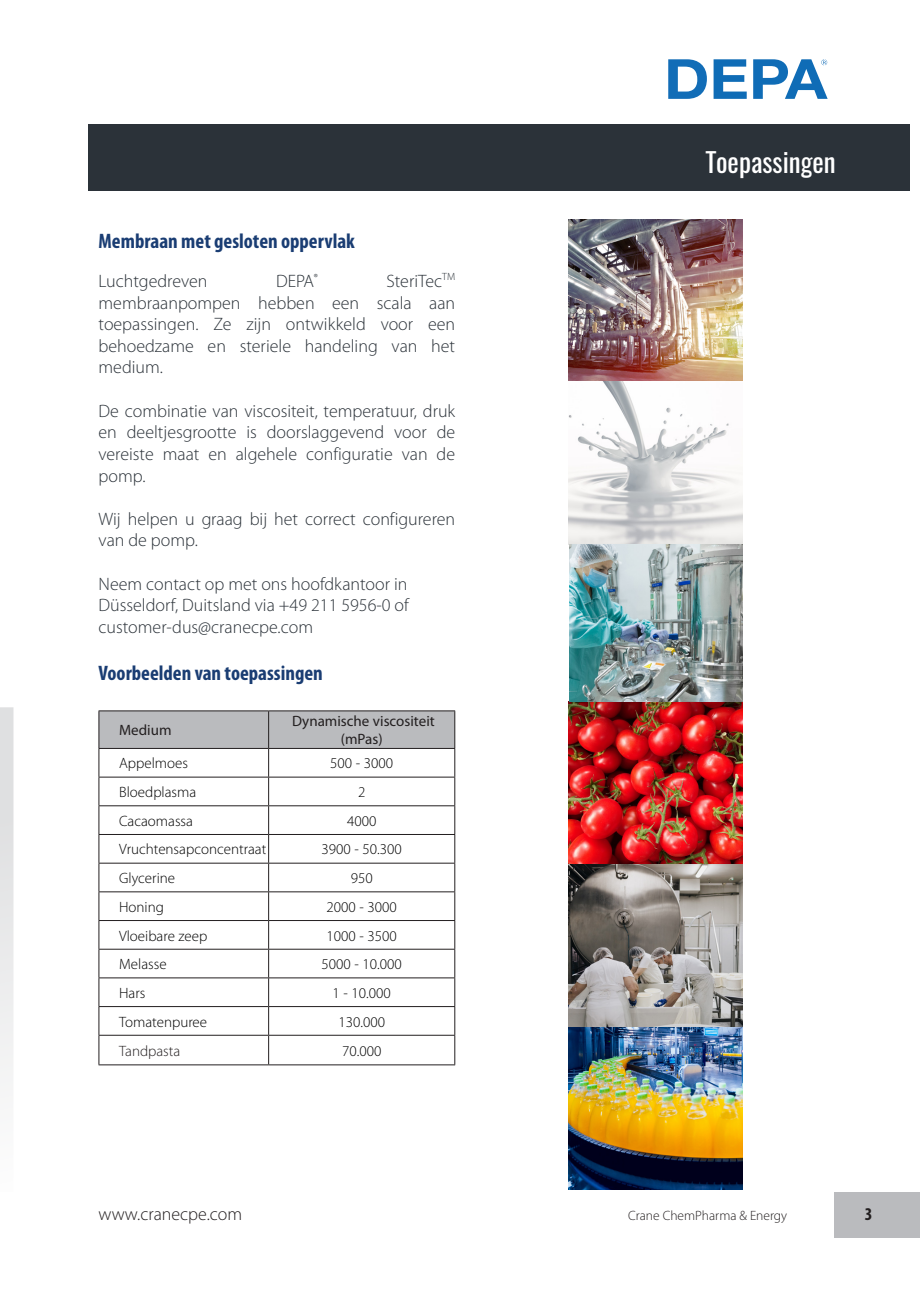
<style>
.page{position:relative;width:920px;height:1290px;background:#fff}
.page>*{position:absolute;margin:0;border:0;box-sizing:border-box;transform-origin:0 0}
.t1{font:27px "Oswald";color:#fff}
.Headings{font:700 condensed 21px "Myriad Pro";color:#1a3d73}
.t2{font:300 18px/21.6px "Myriad Pro";color:#2b3239;text-align:justify}
.t3{font:300 18px "Myriad Pro";color:#231f20}
.t4{font:700 condensed 18px "Myriad Pro";color:#231f20}
.t5{font:300 15px "Myriad Pro";color:#000}
.t6{font:15px/18px "Myriad Pro";color:#231f20;text-align:center}
.t7{font:300 15px "Myriad Pro";color:#231f20}
.t8{font:300 13.5px "Myriad Pro";color:#231f20}
</style>
<div class="page">
<div style="left:834px;top:1192px;width:86px;height:46px;background:#babbbe"></div>
<div style="left:89px;top:124px;width:821px;height:66px;background:#2b3239"></div>
<svg style="left:668px;top:59px;width:39px;height:40px"></svg>
<svg style="left:714px;top:59px;width:33px;height:40px"></svg>
<svg style="left:753px;top:59px;width:75px;height:40px"></svg>
<svg style="left:0;top:707px;width:14px;height:380px;fill:#e7e7e8"></svg>
<hr style="left:99px;top:710px;width:170px;height:1px;background:#231f20">
<hr style="left:269px;top:710px;width:186px;height:1px;background:#231f20">
<svg style="left:99px;top:711px;width:356px;height:353px"></svg>
<hr style="left:99px;top:1064px;width:170px;height:1px;background:#231f20">
<hr style="left:269px;top:1064px;width:186px;height:1px;background:#231f20">
<img style="left:569px;top:219px;width:173px;height:971px">
<p class="Headings" style="left:99px;top:229px;width:258px">Membraan met gesloten oppervlak</p>
<p class="t2" style="left:99px;top:271px;width:358px;text-indent:288px">SteriTec<sup>TM </sup>membraanpompen hebben een scala aan toepassingen. Ze zijn ontwikkeld voor een behoedzame en steriele handeling van het medium.</p>
<p class="t2" style="left:99px;top:400px;width:358px">De combinatie van viscositeit, temperatuur, druk en deeltjesgrootte is doorslaggevend voor de vereiste maat en algehele configuratie van de pomp.</p>
<p class="t2" style="left:99px;top:508px;width:358px">Wij helpen u graag bij het correct configureren van de pomp.</p>
<p class="t2" style="left:99px;top:573px;width:310px">Neem contact op met ons hoofdkantoor in</p>
<p class="t2" style="left:99px;top:595px;width:312px">Düsseldorf, Duitsland via +49 211 5956-0 of</p>
<p class="t2" style="left:99px;top:616px;width:216px">customer-dus@cranecpe.com</p>
<p class="t2" style="left:99px;top:271px;width:111px">Luchtgedreven</p>
<p class="t2" style="left:276px;top:271px;width:43px">DEPA<sup>®</sup></p>
<p class="Headings" style="left:99px;top:661px;width:226px">Voorbeelden van toepassingen</p>
<p class="t6" style="left:119px;top:721px;width:54px">Medium</p>
<p class="t6" style="left:292px;top:712px;width:144px">Dynamische viscositeit (mPas)</p>
<p class="t5" style="left:119px;top:755px;width:70px">Appelmoes</p>
<p class="t5" style="left:330px;top:755px;width:64px">500 - 3000</p>
<p class="t5" style="left:119px;top:784px;width:79px">Bloedplasma</p>
<p class="t5" style="left:358px;top:784px;width:9px">2</p>
<p class="t5" style="left:119px;top:812px;width:75px">Cacaomassa</p>
<p class="t5" style="left:347px;top:812px;width:31px">4000</p>
<p class="t5" style="left:119px;top:841px;width:149px">Vruchtensapconcentraat</p>
<p class="t5" style="left:322px;top:841px;width:82px">3900 - 50.300</p>
<p class="t5" style="left:119px;top:870px;width:57px">Glycerine</p>
<p class="t5" style="left:351px;top:870px;width:23px">950</p>
<p class="t5" style="left:119px;top:898px;width:46px">Honing</p>
<p class="t5" style="left:327px;top:898px;width:72px">2000 - 3000</p>
<p class="t5" style="left:119px;top:927px;width:90px">Vloeibare zeep</p>
<p class="t5" style="left:327px;top:927px;width:72px">1000 - 3500</p>
<p class="t5" style="left:119px;top:956px;width:49px">Melasse</p>
<p class="t5" style="left:322px;top:956px;width:82px">5000 - 10.000</p>
<p class="t5" style="left:119px;top:984px;width:28px">Hars</p>
<p class="t5" style="left:333px;top:984px;width:60px">1 - 10.000</p>
<p class="t5" style="left:119px;top:1013px;width:89px">Tomatenpuree</p>
<p class="t5" style="left:338px;top:1013px;width:48px">130.000</p>
<p class="t7" style="left:119px;top:1042px;width:63px">Tandpasta</p>
<p class="t5" style="left:342px;top:1042px;width:41px">70.000</p>
<p class="t1" style="left:705px;top:138px;width:132px">Toepassingen</p>
<p class="t3" style="left:99px;top:1204px;width:145px">www.cranecpe.com</p>
<p class="t8" style="left:628px;top:1208px;width:161px">Crane ChemPharma &amp; Energy</p>
<p class="t4" style="left:865px;top:1204px;width:9px">3</p>
</div>
